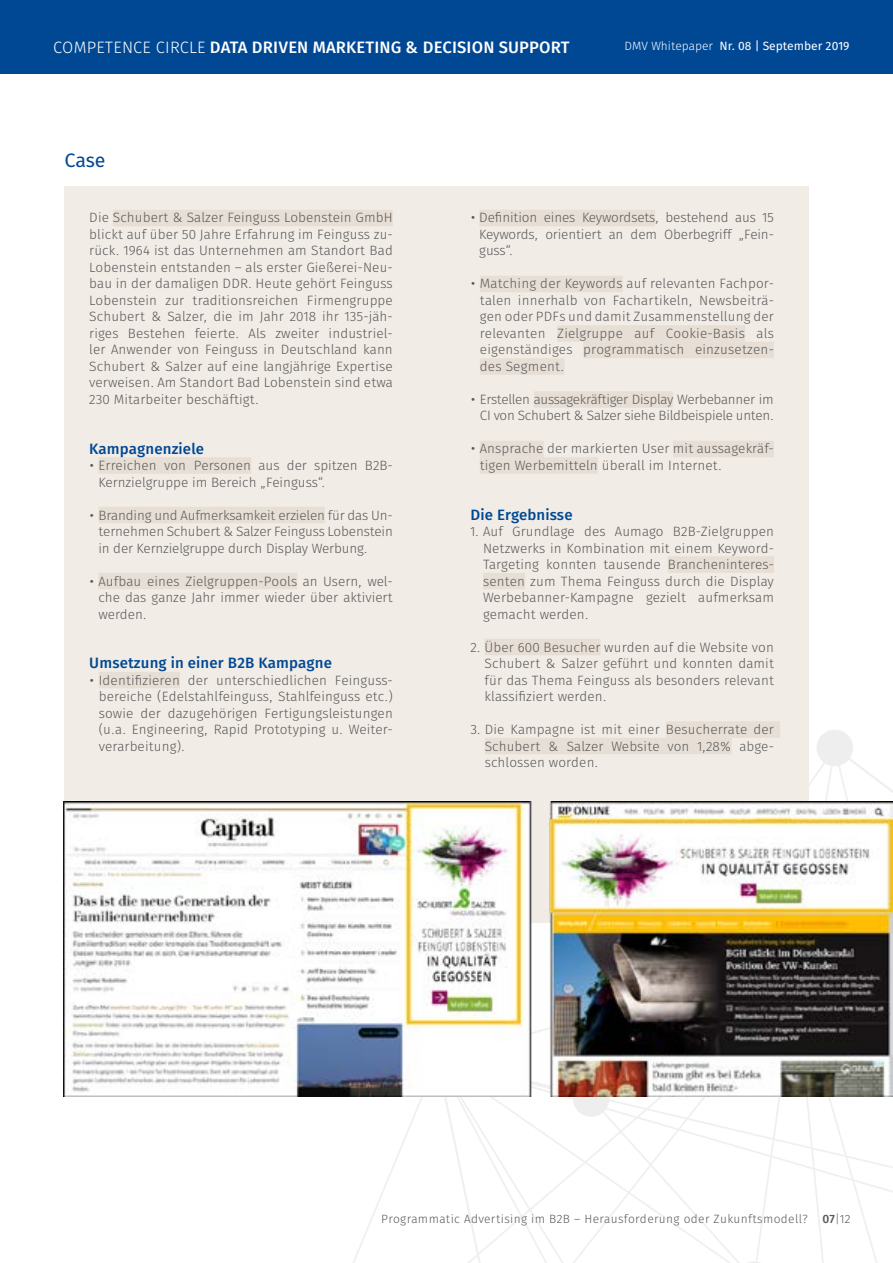
<style>
.page{position:relative;width:893px;height:1263px;background:#fff}
.page>*{position:absolute;margin:0;border:0;box-sizing:border-box;transform-origin:0 0}
.t1{font:19.5px "Fira Sans OT";color:#004894}
.t2{font:16.5px "Fira Sans OT Medium";letter-spacing:.01em;color:#fff}
.t3{font:15px "Fira Sans OT Medium";letter-spacing:.01em;color:#004894}
.t4{font:13.5px/16.5px "Fira Sans OT Light";letter-spacing:.005em;color:#58585a;text-align:justify}
.t5{font:13.5px/16.5px "Fira Sans OT Light";letter-spacing:-.02em;color:#58585a;text-align:right}
.t6{font:12px "Fira Sans OT Light";letter-spacing:.03em;color:#58585a}
.t7{font:12px "Fira Sans OT";color:#fff}
.s1{font-family:"Fira Sans OT Light"}
.s2{font-family:"Fira Sans OT Medium"}
</style>
<div class="page">
<div style="left:0;top:0;width:893px;height:73px;background:#004894"></div>
<svg style="left:313px;top:1096px;width:580px;height:167px"></svg>
<svg style="left:833px;top:758px;width:60px;height:355px"></svg>
<svg style="left:435px;top:1096px;width:363px;height:167px"></svg>
<div style="left:573px;top:1080px;width:36px;height:37px;background:#edeeed;border-radius:50%"></div>
<svg style="left:736px;top:1261px;width:36px;height:2px"></svg>
<div style="left:816px;top:730px;width:37px;height:36px;background:#edeeed;border-radius:50%"></div>
<div style="left:65px;top:186px;width:744px;height:737px;background:#f1ece5"></div>
<div style="left:113px;top:210px;width:280px;height:16px;background:#e7dfd5"></div>
<div style="left:98px;top:457px;width:153px;height:17px;background:#e7dfd5"></div>
<div style="left:98px;top:507px;width:227px;height:16px;background:#e7dfd5"></div>
<div style="left:98px;top:573px;width:199px;height:16px;background:#e7dfd5"></div>
<div style="left:99px;top:672px;width:81px;height:16px;background:#e7dfd5"></div>
<div style="left:479px;top:210px;width:176px;height:16px;background:#e7dfd5"></div>
<div style="left:480px;top:276px;width:143px;height:16px;background:#e7dfd5"></div>
<div style="left:557px;top:325px;width:188px;height:17px;background:#e7dfd5"></div>
<div style="left:583px;top:342px;width:191px;height:16px;background:#e7dfd5"></div>
<div style="left:480px;top:358px;width:84px;height:17px;background:#e7dfd5"></div>
<div style="left:534px;top:391px;width:139px;height:17px;background:#e7dfd5"></div>
<div style="left:480px;top:441px;width:64px;height:16px;background:#e7dfd5"></div>
<div style="left:673px;top:441px;width:101px;height:16px;background:#e7dfd5"></div>
<div style="left:480px;top:457px;width:118px;height:17px;background:#e7dfd5"></div>
<div style="left:668px;top:556px;width:106px;height:17px;background:#e7dfd5"></div>
<div style="left:483px;top:573px;width:42px;height:16px;background:#e7dfd5"></div>
<div style="left:485px;top:639px;width:116px;height:16px;background:#e7dfd5"></div>
<div style="left:666px;top:721px;width:114px;height:17px;background:#e7dfd5"></div>
<div style="left:485px;top:738px;width:246px;height:16px;background:#e7dfd5"></div>
<img style="left:64px;top:801px;width:829px;height:295px">
<p class="t2" style="left:53px;top:36px;width:518px"><span class="s1">COMPETENCE CIRCLE</span> DATA DRIVEN MARKETING &amp; DECISION SUPPORT</p>
<p class="t7" style="left:624px;top:37px;width:227px"><span class="s1">DMV Whitepaper</span> Nr. 08 | September 2019</p>
<h1 class="t1" style="left:65px;top:147px;width:43px">Case</h1>
<p class="t4" style="left:89px;top:210px;width:305px">Die Schubert &amp; Salzer Feinguss Lobenstein GmbH blickt auf über 50 Jahre Erfahrung im Feinguss zu&shy;rück. 1964 ist das Unternehmen am Standort Bad Lobenstein entstanden – als erster Gießerei-Neu&shy;bau in der damaligen DDR. Heute gehört Feinguss Lobenstein zur traditionsreichen Firmengruppe Schubert &amp; Salzer, die im Jahr 2018 ihr 135-jäh&shy;riges Bestehen feierte. Als zweiter industriel&shy;ler Anwender von Feinguss in Deutschland kann Schubert &amp; Salzer auf eine langjährige Expertise verweisen. Am Standort Bad Lobenstein sind etwa 230 Mitarbeiter beschäftigt.</p>
<p class="t3" style="left:89px;top:438px;width:116px">Kampagnenziele</p>
<p class="t4" style="left:98px;top:458px;width:296px;text-indent:-9px">• Erreichen von Personen aus der spitzen B2B-<br>Kernzielgruppe im Bereich „Feinguss“.</p>
<p class="t4" style="left:98px;top:507px;width:296px;text-indent:-9px">• Branding und Aufmerksamkeit erzielen für das Un&shy;ternehmen Schubert &amp; Salzer Feinguss Lobenstein in der Kernzielgruppe durch Display Werbung.</p>
<p class="t4" style="left:98px;top:573px;width:296px;text-indent:-9px">• Aufbau eines Zielgruppen-Pools an Usern, wel&shy;che das ganze Jahr immer wieder über aktiviert werden.</p>
<p class="t3" style="left:89px;top:652px;width:244px">Umsetzung in einer B2B Kampagne</p>
<p class="t4" style="left:99px;top:672px;width:296px;text-indent:-9px">• Identifizieren der unterschiedlichen Feinguss&shy;bereiche (Edelstahlfeinguss, Stahlfeinguss etc.) sowie der dazugehörigen Fertigungsleistungen (u.a. Engineering, Rapid Prototyping u. Weiter&shy;verarbeitung).</p>
<p class="t4" style="left:479px;top:210px;width:296px;text-indent:-9px">• Definition eines Keywordsets, bestehend aus 15<br>Keywords, orientiert an dem Oberbegriff „Fein&shy;guss“.</p>
<p class="t4" style="left:480px;top:276px;width:296px;text-indent:-10px">• Matching der Keywords auf relevanten Fachpor&shy;talen innerhalb von Fachartikeln, Newsbeiträ&shy;gen oder PDFs und damit Zusammenstellung der relevanten Zielgruppe auf Cookie-Basis als eigenständiges programmatisch einzusetzen&shy;des Segment.</p>
<p class="t5" style="left:470px;top:392px;width:305px">• Erstellen aussagekräftiger Display Werbebanner im<br>CI von Schubert &amp; Salzer siehe Bildbeispiele unten.</p>
<p class="t4" style="left:480px;top:441px;width:296px;text-indent:-9px">• Ansprache der markierten User mit aussagekräf&shy;tigen Werbemitteln überall im Internet.</p>
<p class="t3" style="left:470px;top:504px;width:104px">Die Ergebnisse</p>
<p class="t4" style="left:483px;top:524px;width:292px;text-indent:-13px">1. Auf Grundlage des Aumago B2B-Zielgruppen Netzwerks in Kombination mit einem Keyword-Targeting konnten tausende Brancheninteres&shy;senten zum Thema Feinguss durch die Display Werbebanner-Kampagne gezielt aufmerksam gemacht werden.</p>
<p class="t4" style="left:485px;top:639px;width:291px;text-indent:-14px">2. Über 600 Besucher wurden auf die Website von Schubert &amp; Salzer geführt und konnten damit für das Thema Feinguss als besonders relevant klassifiziert werden.</p>
<p class="t4" style="left:485px;top:722px;width:291px;text-indent:-14px">3. Die Kampagne ist mit einer Besucherrate der Schubert &amp; Salzer Website von 1,28% abge&shy;schlossen worden.</p>
<p class="t6" style="left:381px;top:1210px;width:471px">Programmatic Advertising im B2B – Herausforderung oder Zukunftsmodell? <span class="s2">07</span>|12</p>
</div>
